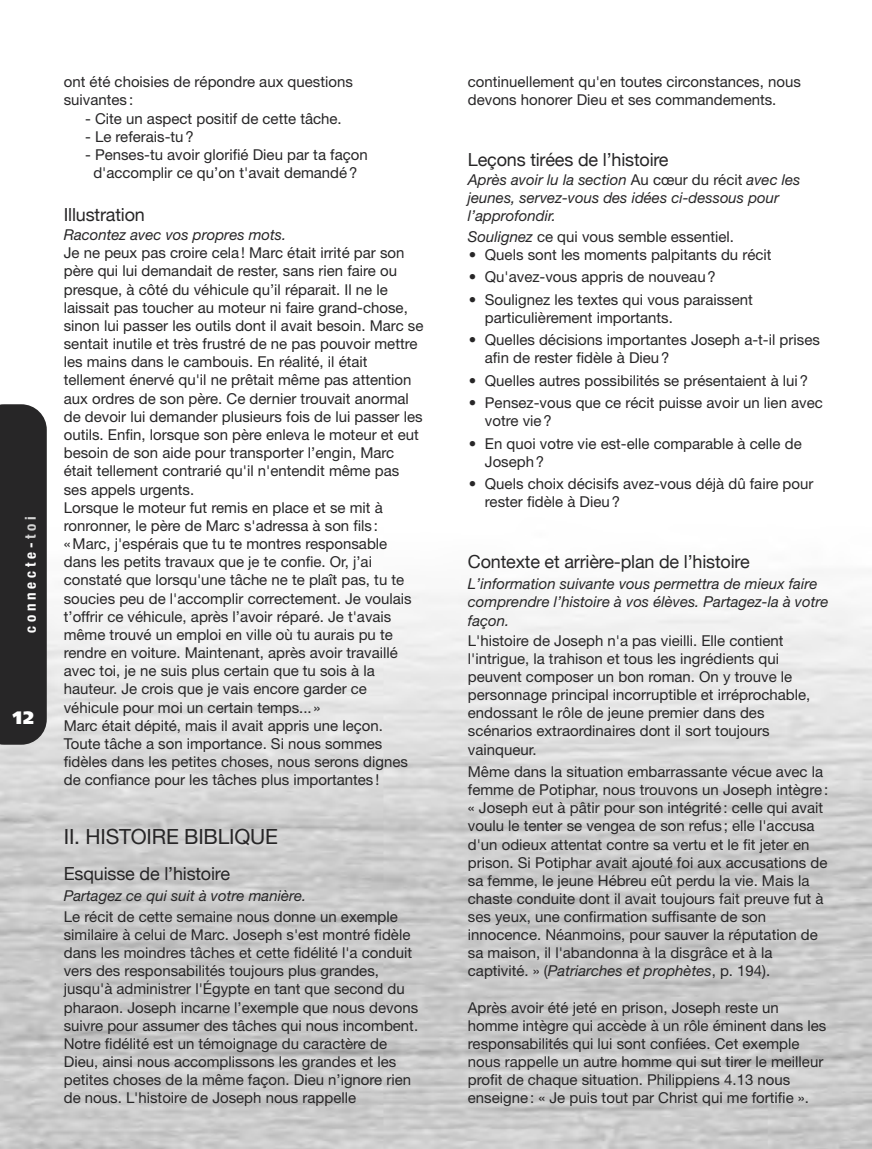
<style>
.page{position:relative;width:872px;height:1149px;background:#fff}
.page>*{position:absolute;margin:0;border:0;box-sizing:border-box;transform-origin:0 0}
.t1{font:21px "Helvetica Neue";letter-spacing:-.01em;color:#272627}
.t2{font:18px "Helvetica Neue";letter-spacing:-.01em;color:#272627}
.t3{font:900 18px "Frutiger";color:#fff}
.t4{font:15px/18.1px "Helvetica Neue";color:#272627}
.t5{font:italic 15px/18.1px "Helvetica Neue";color:#272627}
.t6{font:700 condensed 15px "Helvetica Neue";letter-spacing:.25em;color:#fff}
.s1{color:#d4d4d4}
.s2{font-style:normal}
.s3{font-style:italic}
</style>
<div class="page">
<img style="left:0;top:589px;width:872px;height:559px">
<div style="left:0;top:404px;width:47px;height:340px;background:#272627"></div>
<p class="t6" style="left:21px;top:632px;width:118px;rotate:-90deg">connecte-<span class="s1">toi</span></p>
<p class="t3" style="left:13px;top:710px;width:22px">12</p>
<p class="t4" style="left:64px;top:74px;width:291px">ont été choisies de répondre aux questions suivantes:</p>
<p class="t4" style="left:85px;top:111px;width:258px">- Cite un aspect positif de cette tâche.</p>
<p class="t4" style="left:85px;top:129px;width:110px">- Le referais-tu ?</p>
<p class="t4" style="left:85px;top:147px;width:284px;text-align:center">- Penses-tu avoir glorifié Dieu par ta façon d'accomplir ce qu’on t'avait demandé ?</p>
<p class="t2" style="left:64px;top:204px;width:83px">Illustration</p>
<p class="t5" style="left:64px;top:227px;width:224px">Racontez avec vos propres mots.</p>
<p class="t4" style="left:64px;top:245px;width:361px">Je ne peux pas croire cela ! Marc était irrité par son père qui lui demandait de rester, sans rien faire ou presque, à côté du véhicule qu’il réparait. Il ne le laissait pas toucher au moteur ni faire grand-chose, sinon lui passer les outils dont il avait besoin. Marc se sentait inutile et très frustré de ne pas pouvoir mettre les mains dans le cambouis. En réalité, il était tellement énervé qu'il ne prêtait même pas attention aux ordres de son père. Ce dernier trouvait anormal de devoir lui demander plusieurs fois de lui passer les outils. Enfin, lorsque son père enleva le moteur et eut besoin de son aide pour transporter l’engin, Marc était tellement contrarié qu'il n'entendit même pas ses appels urgents.<br>Lorsque le moteur fut remis en place et se mit à ronronner, le père de Marc s'adressa à son fils: «Marc, j'espérais que tu te montres responsable dans les petits travaux que je te confie. Or, j’ai constaté que lorsqu'une tâche ne te plaît pas, tu te soucies peu de l'accomplir correctement. Je voulais t’offrir ce véhicule, après l’avoir réparé. Je t'avais même trouvé un emploi en ville où tu aurais pu te rendre en voiture. Maintenant, après avoir travaillé avec toi, je ne suis plus certain que tu sois à la hauteur. Je crois que je vais encore garder ce véhicule pour moi un certain temps...»<br>Marc était dépité, mais il avait appris une leçon.<br>Toute tâche a son importance. Si nous sommes fidèles dans les petites choses, nous serons dignes de confiance pour les tâches plus importantes !</p>
<h1 class="t1" style="left:64px;top:829px;width:216px">II. HISTOIRE BIBLIQUE</h1>
<p class="t2" style="left:64px;top:862px;width:168px">Esquisse de l’histoire</p>
<p class="t5" style="left:64px;top:888px;width:244px">Partagez ce qui suit à votre manière.</p>
<p class="t4" style="left:64px;top:908px;width:356px">Le récit de cette semaine nous donne un exemple similaire à celui de Marc. Joseph s'est montré fidèle dans les moindres tâches et cette fidélité l'a conduit vers des responsabilités toujours plus grandes, jusqu'à administrer l'Égypte en tant que second du pharaon. Joseph incarne l’exemple que nous devons suivre pour assumer des tâches qui nous incombent.<br>Notre fidélité est un témoignage du caractère de Dieu, ainsi nous accomplissons les grandes et les petites choses de la même façon. Dieu n’ignore rien de nous. L'histoire de Joseph nous rappelle</p>
<p class="t4" style="left:468px;top:74px;width:334px">continuellement qu'en toutes circonstances, nous devons honorer Dieu et ses commandements.</p>
<p class="t2" style="left:468px;top:149px;width:202px">Leçons tirées de l’histoire</p>
<p class="t5" style="left:468px;top:172px;width:334px">Après avoir lu la section <span class="s2">Au cœur du récit</span> avec les jeunes, servez-vous des idées ci-dessous pour l’approfondir.</p>
<p class="t4" style="left:468px;top:229px;width:267px"><span class="s3">Soulignez</span> ce qui vous semble essentiel.</p>
<p class="t4" style="left:469px;top:247px;width:304px">• Quels sont les moments palpitants du récit</p>
<p class="t4" style="left:469px;top:269px;width:248px">• Qu'avez-vous appris de nouveau ?</p>
<p class="t4" style="left:485px;top:291px;width:269px;text-indent:-16px">• Soulignez les textes qui vous paraissent particulièrement importants.</p>
<p class="t4" style="left:485px;top:332px;width:336px;text-indent:-16px">• Quelles décisions importantes Joseph a-t-il prises afin de rester fidèle à Dieu ?</p>
<p class="t4" style="left:469px;top:372px;width:341px">• Quelles autres possibilités se présentaient à lui ?</p>
<p class="t4" style="left:485px;top:395px;width:339px;text-indent:-16px">• Pensez-vous que ce récit puisse avoir un lien avec votre vie ?</p>
<p class="t4" style="left:485px;top:435px;width:318px;text-indent:-16px">• En quoi votre vie est-elle comparable à celle de<br>Joseph ?</p>
<p class="t4" style="left:485px;top:476px;width:330px;text-indent:-16px">• Quels choix décisifs avez-vous déjà dû faire pour rester fidèle à Dieu ?</p>
<p class="t2" style="left:468px;top:551px;width:283px">Contexte et arrière-plan de l’histoire</p>
<p class="t5" style="left:468px;top:576px;width:362px">L’information suivante vous permettra de mieux faire comprendre l’histoire à vos élèves. Partagez-la à votre façon.</p>
<p class="t4" style="left:468px;top:632px;width:344px">L'histoire de Joseph n'a pas vieilli. Elle contient l'intrigue, la trahison et tous les ingrédients qui peuvent composer un bon roman. On y trouve le personnage principal incorruptible et irréprochable, endossant le rôle de jeune premier dans des scénarios extraordinaires dont il sort toujours vainqueur.</p>
<p class="t4" style="left:468px;top:763px;width:362px">Même dans la situation embarrassante vécue avec la femme de Potiphar, nous trouvons un Joseph intègre: « Joseph eut à pâtir pour son intégrité : celle qui avait voulu le tenter se vengea de son refus ; elle l'accusa d'un odieux attentat contre sa vertu et le fit jeter en prison. Si Potiphar avait ajouté foi aux accusations de sa femme, le jeune Hébreu eût perdu la vie. Mais la chaste conduite dont il avait toujours fait preuve fut à ses yeux, une confirmation suffisante de son innocence. Néanmoins, pour sauver la réputation de sa maison, il l'abandonna à la disgrâce et à la captivité. » (<span class="s3">Patriarches et prophètes</span>, p. 194).</p>
<p class="t4" style="left:468px;top:999px;width:360px">Après avoir été jeté en prison, Joseph reste un homme intègre qui accède à un rôle éminent dans les responsabilités qui lui sont confiées. Cet exemple nous rappelle un autre homme qui sut tirer le meilleur profit de chaque situation. Philippiens 4.13 nous enseigne : « Je puis tout par Christ qui me fortifie ».</p>
</div>
